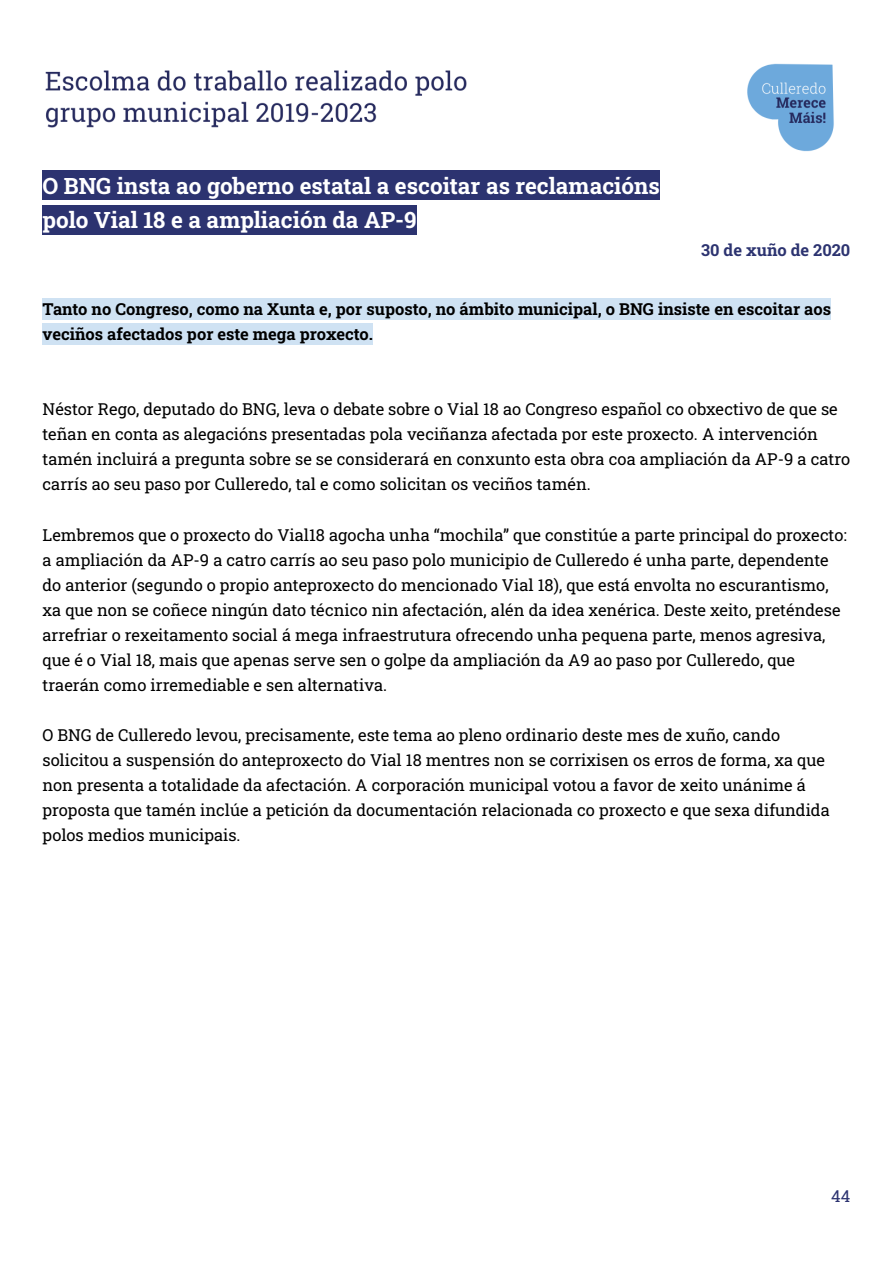
<style>
.page{position:relative;width:894px;height:1263px;background:#fff}
.page>*{position:absolute;margin:0;border:0;box-sizing:border-box;transform-origin:0 0}
.t1{font:700 22.5px/34.2px "Roboto Slab";color:#fff}
.t2{font:16.5px/25px "Roboto Slab";color:#000}
.t3{font:700 16.5px/25px "Roboto Slab";color:#000}
.t4{font:700 16.5px "Roboto Slab";color:#2c3370}
.t5{font:16.5px "Roboto Slab";color:#2c3370}
</style>
<div class="page">
<div style="left:43px;top:171px;width:617px;height:29px;background:#2c3370"></div>
<div style="left:43px;top:205px;width:374px;height:29px;background:#2c3370"></div>
<div style="left:43px;top:298px;width:788px;height:22px;background:#cfe2f3"></div>
<div style="left:43px;top:323px;width:330px;height:22px;background:#cfe2f3"></div>
<img style="left:45px;top:63px;width:789px;height:89px">
<h1 class="t1" style="left:43px;top:168px;width:619px">O BNG insta ao goberno estatal a escoitar as reclamacións polo Vial 18 e a ampliación da AP-9</h1>
<p class="t4" style="left:701px;top:239px;width:151px">30 de xuño de 2020</p>
<p class="t3" style="left:43px;top:296px;width:790px">Tanto no Congreso, como na Xunta e, por suposto, no ámbito municipal, o BNG insiste en escoitar aos veciños afectados por este mega proxecto.</p>
<p class="t2" style="left:43px;top:396px;width:809px">Néstor Rego, deputado do BNG, leva o debate sobre o Vial 18 ao Congreso español co obxectivo de que se teñan en conta as alegacións presentadas pola veciñanza afectada por este proxecto. A intervención tamén incluirá a pregunta sobre se se considerará en conxunto esta obra coa ampliación da AP-9 a catro carrís ao seu paso por Culleredo, tal e como solicitan os veciños tamén.</p>
<p class="t2" style="left:43px;top:522px;width:806px">Lembremos que o proxecto do Vial18 agocha unha “mochila” que constitúe a parte principal do proxecto: a ampliación da AP-9 a catro carrís ao seu paso polo municipio de Culleredo é unha parte, dependente do anterior (segundo o propio anteproxecto do mencionado Vial 18), que está envolta no escurantismo, xa que non se coñece ningún dato técnico nin afectación, alén da idea xenérica. Deste xeito, preténdese arrefriar o rexeitamento social á mega infraestrutura ofrecendo unha pequena parte, menos agresiva, que é o Vial 18, mais que apenas serve sen o golpe da ampliación da A9 ao paso por Culleredo, que traerán como irremediable e sen alternativa.</p>
<p class="t2" style="left:43px;top:722px;width:789px">O BNG de Culleredo levou, precisamente, este tema ao pleno ordinario deste mes de xuño, cando solicitou a suspensión do anteproxecto do Vial 18 mentres non se corrixisen os erros de forma, xa que non presenta a totalidade da afectación. A corporación municipal votou a favor de xeito unánime á proposta que tamén inclúe a petición da documentación relacionada co proxecto e que sexa difundida polos medios municipais.</p>
<p class="t5" style="left:831px;top:1184px;width:21px">44</p>
</div>
